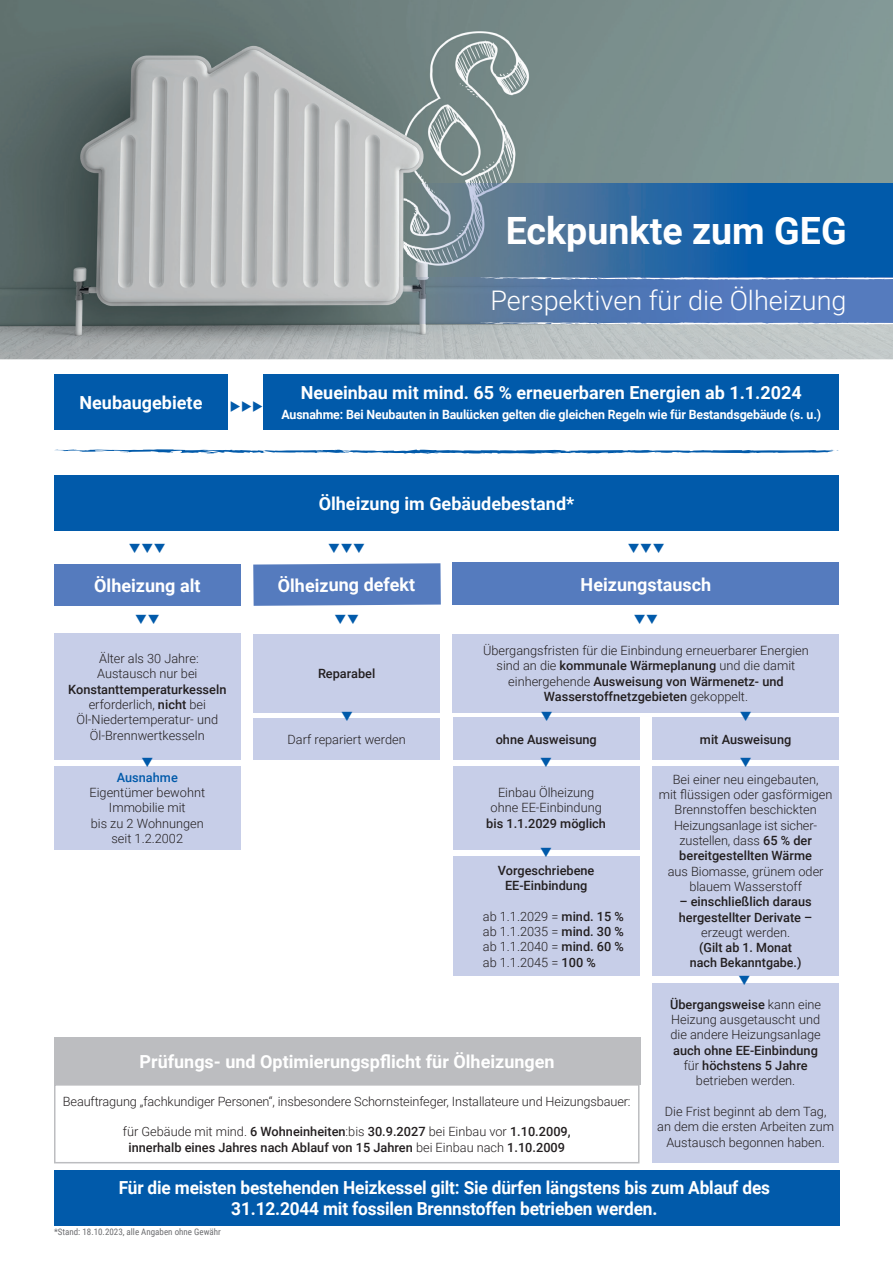
<style>
.page{position:relative;width:893px;height:1263px;background:#fff}
.page>*{position:absolute;margin:0;border:0;box-sizing:border-box;transform-origin:0 0}
.t1{font:700 37.65px "Roboto";color:#fff}
.t2{font:300 27px "Roboto";color:#fff}
.t3{font:700 18px "Roboto";color:#fff}
.t4{font:700 18px/21.6px "Roboto";color:#fff;text-align:center;scale:.96 1}
.t5{font:300 12.75px/15.3px "Roboto";color:#231f20;text-align:center}
.t6{font:500 12.75px/15.3px "Roboto";color:#231f20;text-align:center}
.t7{font:700 12.75px "Roboto";letter-spacing:-.01em;color:#fff}
.t8{font:12.75px "Wingdings 3";color:#015aaa}
.t9{font:500 12.75px "Roboto";color:#015aaa}
.t10{font:9px "Roboto Condensed";color:#6c6d70}
.s1{font-weight:500}
.s2{font-weight:300}
</style>
<div class="page">
<img style="left:0;top:0;width:893px;height:359px">
<div style="left:54px;top:633px;width:187px;height:127px;background:#c7cee8"></div>
<div style="left:54px;top:766px;width:187px;height:83px;background:#c7cee8"></div>
<div style="left:253px;top:718px;width:187px;height:42px;background:#c7cee8"></div>
<div style="left:453px;top:766px;width:186px;height:83px;background:#c7cee8"></div>
<div style="left:652px;top:766px;width:187px;height:210px;background:#c7cee8"></div>
<div style="left:453px;top:856px;width:186px;height:120px;background:#c7cee8"></div>
<div style="left:652px;top:983px;width:187px;height:179px;background:#c7cee8"></div>
<div style="left:253px;top:634px;width:187px;height:79px;background:#c7cee8"></div>
<div style="left:453px;top:634px;width:386px;height:79px;background:#c7cee8"></div>
<div style="left:453px;top:717px;width:186px;height:43px;background:#c7cee8"></div>
<div style="left:652px;top:717px;width:187px;height:43px;background:#c7cee8"></div>
<div style="left:54px;top:475px;width:785px;height:56px;background:#015aaa"></div>
<div style="left:54px;top:1170px;width:785px;height:55px;background:#015aaa"></div>
<div style="left:54px;top:374px;width:174px;height:56px;background:#015aaa"></div>
<div style="left:264px;top:374px;width:575px;height:56px;background:#015aaa"></div>
<div style="left:54px;top:564px;width:187px;height:42px;background:#557bbe"></div>
<div style="left:54px;top:1037px;width:586px;height:48px;background:#bcbdc0"></div>
<div style="left:453px;top:562px;width:386px;height:43px;background:#557bbe"></div>
<svg style="left:253px;top:563px;width:188px;height:43px;background:#5c80c0"></svg>
<svg style="left:54px;top:449px;width:785px;height:5px"></svg>
<img style="left:407px;top:183px;width:486px;height:94px">
<img style="left:397px;top:277px;width:496px;height:47px">
<svg style="left:480px;top:322px;width:413px;height:3px"></svg>
<svg style="left:480px;top:277px;width:413px;height:3px"></svg>
<div style="left:54px;top:1084px;width:585px;height:79px;border:2px solid #bcbdc0"></div>
<h3 class="t3" style="left:80px;top:390px;width:124px">Neubaugebiete</h3>
<h1 class="t1" style="left:506px;top:205px;width:342px">Eckpunkte zum GEG</h1>
<h2 class="t2" style="left:490px;top:282px;width:358px">Perspektiven für die Ölheizung</h2>
<p class="t8" style="left:230px;top:399px;width:35px">◆◆◆</p>
<h3 class="t3" style="left:301px;top:380px;width:502px">Neueinbau mit mind. 65 % erneuerbaren Energien ab 1.1.2024</h3>
<p class="t7" style="left:281px;top:405px;width:541px">Ausnahme: Bei Neubauten in Baulücken gelten die gleichen Regeln wie für Bestandsgebäude (s. u.)</p>
<h3 class="t3" style="left:319px;top:491px;width:257px">Ölheizung im Gebäudebestand*</h3>
<p class="t8" style="left:129px;top:541px;width:39px">❑❑❑</p>
<p class="t8" style="left:328px;top:541px;width:39px">❑❑❑</p>
<p class="t8" style="left:627px;top:542px;width:39px">❑❑❑</p>
<h3 class="t3" style="left:94px;top:573px;width:108px">Ölheizung alt</h3>
<p class="t5" style="left:97px;top:650px;width:103px;text-align:left">Älter als 30 Jahre:<br>Austausch nur bei</p>
<p class="t5" style="left:68px;top:681px;width:160px"><span class="s1">Konstanttemperaturkesseln </span>erforderlich, <span class="s1">nicht</span> bei<br>Öl-Niedertemperatur- und<br>Öl-Brennwertkesseln</p>
<p class="t9" style="left:117px;top:768px;width:63px">Ausnahme</p>
<p class="t5" style="left:90px;top:784px;width:117px">Eigentümer bewohnt<br>Immobilie mit<br>bis zu 2 Wohnungen seit 1.2.2002</p>
<h3 class="t3" style="left:278px;top:572px;width:139px">Ölheizung defekt</h3>
<h3 class="t3" style="left:581px;top:571px;width:132px">Heizungstausch</h3>
<p class="t6" style="left:318px;top:665px;width:59px">Reparabel</p>
<p class="t5" style="left:288px;top:731px;width:120px">Darf repariert werden</p>
<p class="t5" style="left:483px;top:642px;width:327px">Übergangsfristen für die Einbindung erneuerbarer Energien sind an die <span class="s1">kommunale Wärmeplanung</span> und die damit einhergehende <span class="s1">Ausweisung von Wärmenetz- und Wasserstoffnetzgebieten</span> gekoppelt.</p>
<p class="t6" style="left:496px;top:731px;width:103px">ohne Ausweisung</p>
<p class="t6" style="left:700px;top:731px;width:93px">mit Ausweisung</p>
<p class="t5" style="left:491px;top:784px;width:113px">Einbau Ölheizung ohne EE-Einbindung</p>
<p class="t6" style="left:486px;top:815px;width:121px">bis 1.1.2029 möglich</p>
<p class="t6" style="left:498px;top:862px;width:98px">Vorgeschriebene<br>EE-Einbindung</p>
<p class="t5" style="left:483px;top:908px;width:143px;text-align:justify">ab 1.1.2029 = <span class="s1">mind. 15 % </span>ab 1.1.2035 = <span class="s1">mind. 30 % </span>ab 1.1.2040 = <span class="s1">mind. 60 % </span>ab 1.1.2045 = <span class="s1">100 %</span></p>
<p class="t5" style="left:659px;top:771px;width:175px">Bei einer neu eingebauten,<br>mit flüssigen oder gasförmigen<br>Brennstoffen beschickten<br>Heizungsanlage ist sicher&shy;zustellen, dass <span class="s1">65 % der bereitgestellten Wärme</span></p>
<p class="t5" style="left:668px;top:863px;width:157px">aus Biomasse, grünem oder blauem Wasserstoff</p>
<p class="t6" style="left:679px;top:894px;width:135px;text-align:left">– einschließlich daraus hergestellter Derivate –</p>
<p class="t5" style="left:701px;top:924px;width:90px">erzeugt werden.</p>
<p class="t6" style="left:690px;top:939px;width:113px">(Gilt ab 1. Monat nach Bekanntgabe.)</p>
<h3 class="t3" style="left:139px;top:1049px;width:417px">Prüfungs- und Optimierungspflicht für Ölheizungen</h3>
<p class="t5" style="left:63px;top:1093px;width:569px">Beauftragung „fachkundiger Personen“, insbesondere Schornsteinfeger, Installateure und Heizungsbauer:</p>
<p class="t6" style="left:123px;top:1123px;width:449px"><span class="s2">für Gebäude mit mind.</span> 6 Wohneinheiten<span class="s2">:bis</span> 30.9.2027 <span class="s2">bei Einbau vor</span> 1.10.2009, innerhalb eines Jahres nach Ablauf von 15 Jahren <span class="s2">bei Einbau nach</span> 1.10.2009</p>
<p class="t5" style="left:670px;top:996px;width:153px;text-align:justify"><span class="s1">Übergangsweise</span> kann eine Heizung ausgetauscht und die andere Heizungsanlage</p>
<p class="t6" style="left:673px;top:1042px;width:146px">auch ohne EE-Einbindung <span class="s2">für</span> höchstens 5 Jahre <span class="s2">betrieben werden.</span></p>
<p class="t5" style="left:657px;top:1103px;width:178px">Die Frist beginnt ab dem Tag, an dem die ersten Arbeiten zum<br>Austausch begonnen haben.</p>
<h3 class="t4" style="left:119px;top:1176px;width:680px">Für die meisten bestehenden Heizkessel gilt: Sie dürfen längstens bis zum Ablauf des<br>31.12.2044 mit fossilen Brennstoffen betrieben werden.</h3>
<p class="t10" style="left:54px;top:1225px;width:168px">* Stand: 18.10.2023, alle Angaben ohne Gewähr</p>
</div>
